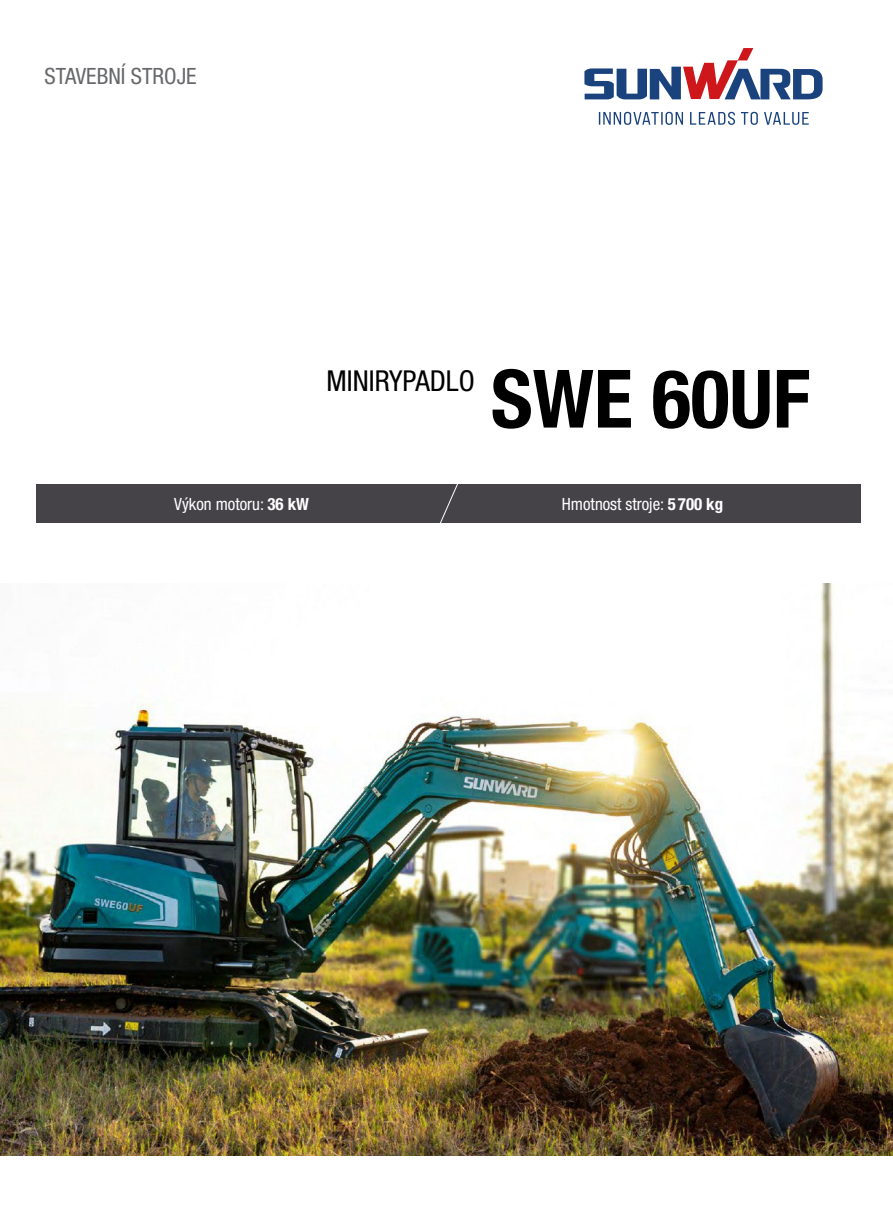
<style>
.page{position:relative;width:893px;height:1212px;background:#fff}
.page>*{position:absolute;margin:0;border:0;box-sizing:border-box;transform-origin:0 0}
.t1{font:700 condensed 80.55px "Helvetica Neue LT Pro";color:#000}
.t2{font:condensed 28.8px "Helvetica Neue LT Pro";color:#000}
.t3{font:condensed 22.5px "Helvetica Neue LT Pro";color:#67686b}
.t4{font:condensed 16.8px "Helvetica Neue LT Pro";color:#fff}
.s1{font-weight:700}
</style>
<div class="page">
<div style="left:36px;top:485px;width:825px;height:38px;background:#454348"></div>
<svg style="left:438px;top:484px;width:22px;height:39px"></svg>
<svg style="left:599px;top:112px;width:210px;height:13px"></svg>
<svg style="left:584px;top:48px;width:239px;height:51px"></svg>
<img style="left:0;top:583px;width:893px;height:572px">
<h3 class="t3" style="left:45px;top:63px;width:154px">STAVEBNÍ STROJE</h3>
<h2 class="t2" style="left:327px;top:364px;width:150px">MINIRYPADLO</h2>
<h1 class="t1" style="left:491px;top:350px;width:321px">SWE 60UF</h1>
<p class="t4" style="left:174px;top:494px;width:136px">Výkon motoru: <span class="s1">36 kW</span></p>
<p class="t4" style="left:562px;top:494px;width:163px">Hmotnost stroje: <span class="s1">5 700 kg</span></p>
</div>
